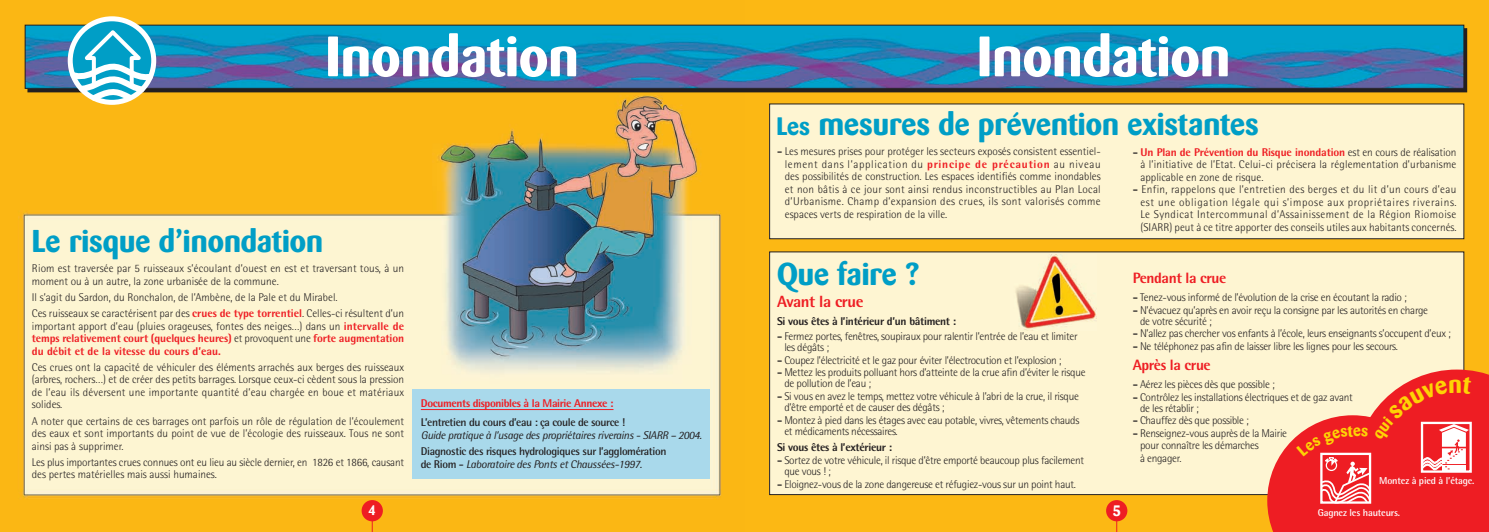
<style>
.page{position:relative;width:1489px;height:532px;background:#fff}
.page>*{position:absolute;margin:0;border:0;box-sizing:border-box;transform-origin:0 0}
.t1{font:700 56.25px "Barmeno";color:#fff}
.t2{font:700 31.25px "Barmeno";color:#009ec6}
.t3{font:800 16.25px "Rotis Semi Sans";letter-spacing:-.03em;color:#ee1d23}
.t4{font:700 16.25px "Barmeno";color:#fed304}
.t5{font:800 15px "Rotis Semi Sans";letter-spacing:-.03em;color:#ee1d23}
.t6{font:700 15px "Barmeno";color:#fff}
.t7{font:700 13.75px "Barmeno";color:#fff}
.t8{font:300 11.25px/12.5px "Rotis Semi Sans";letter-spacing:-.025em;color:#231f20}
.t9{font:800 11.25px/12.5px "Rotis Semi Sans";letter-spacing:-.01em;color:#ee1d23;text-align:justify}
.t10{font:300 11.25px/16.2px "Rotis Semi Sans";color:#231f20}
.t11{font:700 11.25px/12.5px "Rotis Semi Sans";letter-spacing:-.03em;color:#231f20}
.t12{font:300 11.25px/12.5px "Rotis Semi Sans";letter-spacing:.01em;color:#231f20}
.t13{font:800 11.25px "Rotis Semi Sans";letter-spacing:-.03em;color:#231f20}
.t14{font:italic 11.25px "Rotis Semi Sans";letter-spacing:-.03em;color:#231f20}
.t15{font:800 11.25px "Rotis Semi Sans";letter-spacing:-.035em;color:#ee1d23}
.t16{font:700 10px "Rotis Semi Sans";letter-spacing:-.015em;color:#fff}
.s1{font-size:25px}
.s2{font-weight:800}
.s3{font-weight:800;color:#ee1d23}
.s4{font-weight:300;color:#231f20}
.s5{font-weight:400;font-style:italic}
</style>
<div class="page">
<div style="left:744px;top:0;width:744px;height:531px;background:#fcb814"></div>
<img style="left:0;top:0;width:744px;height:531px">
<div style="left:28px;top:28px;width:1438px;height:64px;border:1px solid #231f20"></div>
<img style="left:27px;top:27px;width:1434px;height:60px">
<div style="left:25px;top:25px;width:1438px;height:64px;border:1px solid #231f20"></div>
<div style="left:361px;top:500px;width:22px;height:21px;background:#ee1d23;border-radius:50%"></div>
<div style="left:1106px;top:500px;width:21px;height:21px;background:#ee1d23;border-radius:50%"></div>
<div style="left:769px;top:104px;width:694px;height:135px;background:#fef5d2"></div>
<div style="left:769px;top:104px;width:694px;height:135px;border:1px solid #231f20"></div>
<div style="left:769px;top:252px;width:694px;height:242px;background:#fef5d2"></div>
<div style="left:412px;top:389px;width:297px;height:90px;background:#a9d9eb"></div>
<hr style="left:421px;top:409px;width:192px;height:1px;background:#ee1d23">
<svg style="left:68px;top:14px;width:91px;height:91px"></svg>
<img style="left:1016px;top:254px;width:80px;height:76px">
<svg style="left:1267px;top:369px;width:221px;height:162px"></svg>
<h1 class="t1" style="left:325px;top:28px;width:255px">Inondation</h1>
<h1 class="t1" style="left:976px;top:28px;width:255px">Inondation</h1>
<h2 class="t2" style="left:776px;top:108px;width:484px"><span class="s1">Les</span> mesures de prévention existantes</h2>
<p class="t8" style="left:784px;top:146px;width:317px;text-align:justify;text-indent:-8px"><span class="s2">-</span> Les mesures prises pour protéger les secteurs exposés consistent essentiel&shy;lement dans l’application du <span class="s3">principe de précaution</span> au niveau des possibilités de construction. Les espaces identifiés comme inondables et non bâtis à ce jour sont ainsi rendus inconstructibles au Plan Local d’Urbanisme. Champ d’expansion des crues, ils sont valorisés comme espaces verts de respiration de la ville.</p>
<p class="t8" style="left:1140px;top:147px;width:317px;text-align:justify;text-indent:-8px"><span class="s2">-</span> <span class="s3">Un Plan de Prévention du Risque inondation</span> est en cours de réalisation à l’initiative de l’Etat. Celui-ci précisera la réglementation d’urbanisme applicable en zone de risque.</p>
<p class="t8" style="left:1140px;top:184px;width:317px;text-align:justify;text-indent:-8px"><span class="s2">-</span> Enfin, rappelons que l’entretien des berges et du lit d’un cours d’eau est une obligation légale qui s’impose aux propriétaires riverains.<br>Le Syndicat Intercommunal d’Assainissement de la Région Riomoise (SIARR) peut à ce titre apporter des conseils utiles aux habitants concernés.</p>
<h2 class="t2" style="left:32px;top:225px;width:293px">Le risque d’inondation</h2>
<p class="t12" style="left:32px;top:263px;width:374px">Riom est traversée par 5 ruisseaux s’écoulant d’ouest en est et traversant tous, à un moment ou à un autre, la zone urbanisée de la commune.</p>
<p class="t10" style="left:32px;top:290px;width:374px">Il s’agit du Sardon, du Ronchalon, de l’Ambène, de la Pale et du Mirabel.<br>Ces ruisseaux se caractérisent par des <span class="s3">crues de type torrentiel</span>. Celles-ci résultent d’un</p>
<p class="t9" style="left:32px;top:320px;width:374px"><span class="s4">important apport d’eau (pluies orageuses, fontes des neiges…) dans un</span> intervalle de temps relativement court (quelques heures) <span class="s4">et provoquent une</span> forte augmentation du débit et de la vitesse du cours d’eau.</p>
<p class="t8" style="left:32px;top:362px;width:374px;text-align:justify">Ces crues ont la capacité de véhiculer des éléments arrachés aux berges des ruisseaux (arbres, rochers…) et de créer des petits barrages. Lorsque ceux-ci cèdent sous la pression de l’eau ils déversent une importante quantité d’eau chargée en boue et matériaux solides.</p>
<p class="t8" style="left:32px;top:415px;width:374px;text-align:justify">A noter que certains de ces barrages ont parfois un rôle de régulation de l’écoulement des eaux et sont importants du point de vue de l’écologie des ruisseaux. Tous ne sont ainsi pas à supprimer.</p>
<p class="t8" style="left:32px;top:457px;width:374px">Les plus importantes crues connues ont eu lieu au siècle dernier, en 1826 et 1866, causant des pertes matérielles mais aussi humaines.</p>
<h2 class="t2" style="left:777px;top:257px;width:143px">Que faire ?</h2>
<h3 class="t3" style="left:777px;top:295px;width:88px">Avant la crue</h3>
<p class="t13" style="left:777px;top:317px;width:181px">Si vous êtes à l’intérieur d’un bâtiment :</p>
<p class="t8" style="left:784px;top:331px;width:295px;line-height:11.2px;text-indent:-7px"><span class="s2">-</span> Fermez portes, fenêtres, soupiraux pour ralentir l’entrée de l’eau et limiter les dégâts ;</p>
<p class="t8" style="left:777px;top:354px;width:286px"><span class="s2">-</span> Coupez l’électricité et le gaz pour éviter l’électrocution et l’explosion ;</p>
<p class="t8" style="left:784px;top:367px;width:303px;line-height:11.2px;text-indent:-7px"><span class="s2">-</span> Mettez les produits polluant hors d’atteinte de la crue afin d’éviter le risque de pollution de l’eau ;</p>
<p class="t8" style="left:784px;top:391px;width:296px;line-height:11.2px;text-indent:-7px"><span class="s2">-</span> Si vous en avez le temps, mettez votre véhicule à l’abri de la crue, il risque d’être emporté et de causer des dégâts ;</p>
<p class="t8" style="left:784px;top:415px;width:296px;line-height:11.2px;text-indent:-7px"><span class="s2">-</span> Montez à pied dans les étages avec eau potable, vivres, vêtements chauds et médicaments nécessaires.</p>
<p class="t13" style="left:777px;top:443px;width:117px">Si vous êtes à l’extérieur :</p>
<p class="t8" style="left:784px;top:455px;width:301px;line-height:11.2px;text-indent:-7px"><span class="s2">-</span> Sortez de votre véhicule, il risque d’être emporté beaucoup plus facilement que vous ! ;</p>
<p class="t8" style="left:777px;top:479px;width:300px"><span class="s2">-</span> Eloignez-vous de la zone dangereuse et réfugiez-vous sur un point haut.</p>
<h3 class="t5" style="left:1132px;top:272px;width:95px">Pendant la crue</h3>
<p class="t8" style="left:1132px;top:292px;width:276px"><span class="s2">-</span> Tenez-vous informé de l’évolution de la crise en écoutant la radio ;</p>
<p class="t8" style="left:1139px;top:305px;width:289px;line-height:11.2px;text-indent:-7px"><span class="s2">-</span> N’évacuez qu’après en avoir reçu la consigne par les autorités en charge de votre sécurité ;</p>
<p class="t8" style="left:1132px;top:328px;width:320px"><span class="s2">-</span> N’allez pas chercher vos enfants à l’école, leurs enseignants s’occupent d’eux ;</p>
<p class="t8" style="left:1132px;top:341px;width:266px"><span class="s2">-</span> Ne téléphonez pas afin de laisser libre les lignes pour les secours.</p>
<h3 class="t5" style="left:1132px;top:359px;width:80px">Après la crue</h3>
<p class="t8" style="left:1132px;top:379px;width:143px"><span class="s2">-</span> Aérez les pièces dès que possible ;</p>
<p class="t8" style="left:1139px;top:392px;width:214px;line-height:11.2px;text-indent:-7px"><span class="s2">-</span> Contrôlez les installations électriques et de gaz avant de les rétablir ;</p>
<p class="t8" style="left:1132px;top:415px;width:118px"><span class="s2">-</span> Chauffez dès que possible ;</p>
<p class="t8" style="left:1139px;top:428px;width:149px;text-indent:-7px"><span class="s2">-</span> Renseignez-vous auprès de la Mairie pour connaître les démarches<br>à engager.</p>
<p class="t15" style="left:421px;top:399px;width:194px">Documents disponibles à la Mairie Annexe :</p>
<p class="t11" style="left:421px;top:417px;width:206px">L’entretien du cours d’eau : ça coule de source !</p>
<p class="t14" style="left:421px;top:431px;width:282px">Guide pratique à l’usage des propriétaires riverains - SIARR – 2004.</p>
<p class="t11" style="left:421px;top:446px;width:247px">Diagnostic des risques hydrologiques sur l’agglomération de Riom - <span class="s5">Laboratoire des Ponts et Chaussées-1997.</span></p>
<h3 class="t4" style="left:1353px;top:422px;width:9px">e</h3>
<p class="t16" style="left:1379px;top:477px;width:97px">Montez à pied à l’étage.</p>
<p class="t16" style="left:1317px;top:509px;width:84px">Gagnez les hauteurs.</p>
<p class="t7" style="left:368px;top:503px;width:9px">4</p>
<h3 class="t6" style="left:1112px;top:503px;width:10px">5</h3>
</div>
